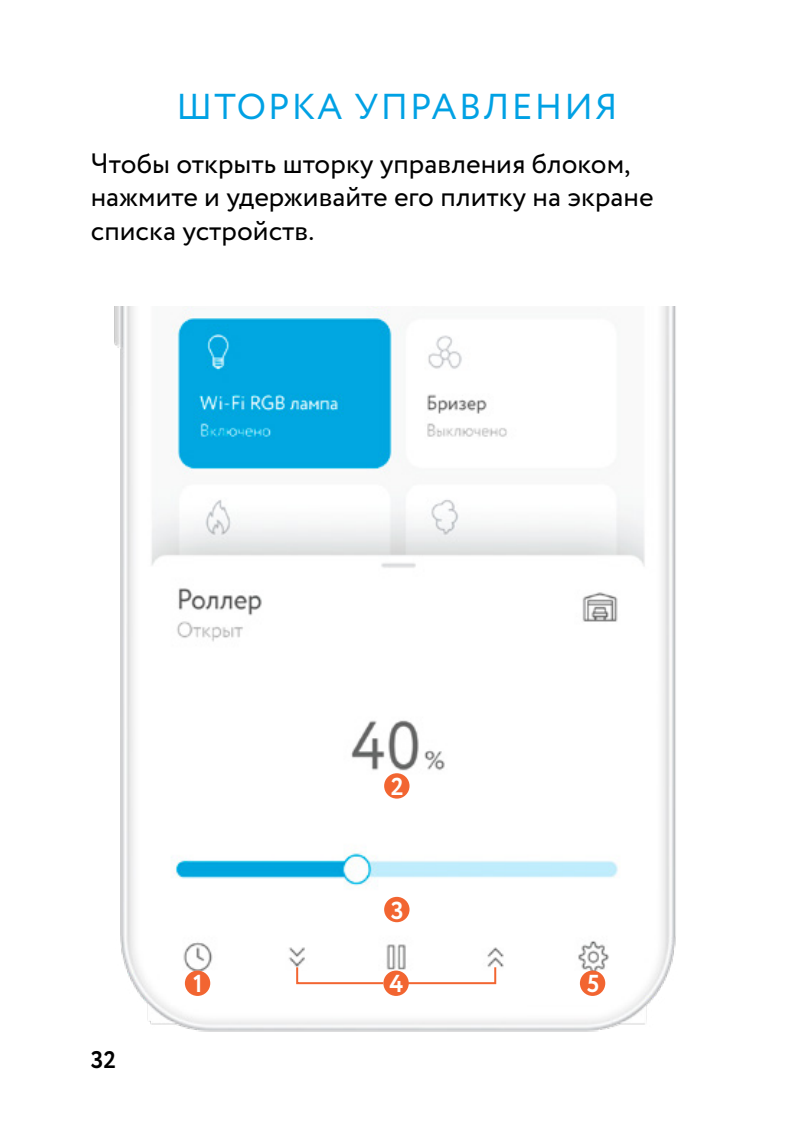
<style>
.page{position:relative;width:794px;height:1134px;background:#fff}
.page>*{position:absolute;margin:0;border:0;box-sizing:border-box;transform-origin:0 0}
.t1{font:36px "Circe";letter-spacing:.06em;color:#00a1e4}
.t2{font:28px/33.6px "Circe";color:#000}
.t3{font:700 24.4px "Circe";color:#fff}
.t4{font:700 24px "Circe";color:#000}
</style>
<div class="page">
<img style="left:114px;top:306px;width:562px;height:726px">
<div style="left:185px;top:970px;width:25px;height:26px;background:#f26531;border-radius:50%"></div>
<div style="left:384px;top:897px;width:25px;height:25px;background:#f26531;border-radius:50%"></div>
<div style="left:384px;top:773px;width:25px;height:26px;background:#f26531;border-radius:50%"></div>
<div style="left:383px;top:970px;width:26px;height:26px;background:#f26531;border-radius:50%"></div>
<div style="left:580px;top:970px;width:25px;height:26px;background:#f26531;border-radius:50%"></div>
<svg style="left:295px;top:965px;width:90px;height:20px"></svg>
<svg style="left:405px;top:965px;width:92px;height:20px"></svg>
<p class="t1" style="left:176px;top:83px;width:443px">ШТОРКА УПРАВЛЕНИЯ</p>
<p class="t2" style="left:91px;top:147px;width:564px">Чтобы открыть шторку управления блоком, нажмите и удерживайте его плитку на экране списка устройств.</p>
<p class="t3" style="left:391px;top:770px;width:14px">2</p>
<p class="t4" style="left:91px;top:1043px;width:27px">32</p>
<p class="t3" style="left:193px;top:968px;width:11px">1</p>
<p class="t3" style="left:391px;top:894px;width:15px">3</p>
<p class="t3" style="left:389px;top:968px;width:15px">4</p>
<p class="t3" style="left:586px;top:968px;width:14px">5</p>
</div>
